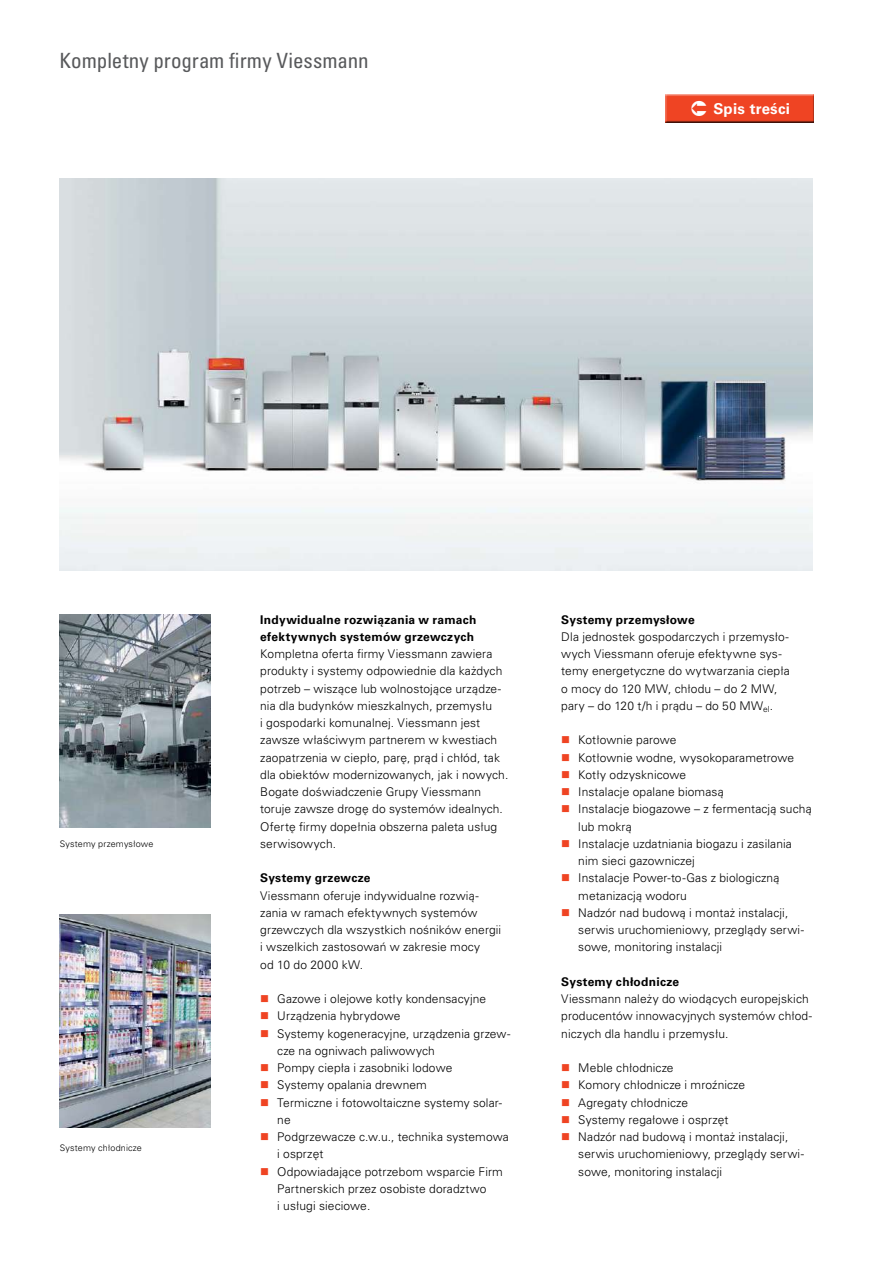
<style>
.page{position:relative;width:893px;height:1263px;background:#fff}
.page>*{position:absolute;margin:0;border:0;box-sizing:border-box;transform-origin:0 0}
.t1{font:condensed 21px "Univers LTCYR 57";color:#58595b}
.t2{font:700 15px "Univers LTCYR 65";letter-spacing:.02em;color:#fff}
.t3{font:300 12px/17.2px "Univers LTCYR 45";letter-spacing:.01em;color:#000}
.t4{font:700 12px/17.2px "Univers LTCYR 65";letter-spacing:.02em;color:#000}
.t5{font:300 9px "Univers LTCYR 45";letter-spacing:.02em;color:#000}
.s1{color:#ef4423}
</style>
<div class="page">
<img style="left:60px;top:615px;width:150px;height:213px">
<img style="left:60px;top:914px;width:150px;height:214px">
<img style="left:60px;top:179px;width:752px;height:392px">
<div style="left:663px;top:93px;width:154px;height:32px;background:#000;opacity:.75"></div>
<svg style="left:691px;top:101px;width:15px;height:15px"></svg>
<h1 class="t1" style="left:60px;top:47px;width:311px">Kompletny program firmy Viessmann</h1>
<p class="t2" style="left:713px;top:98px;width:78px">Spis treści</p>
<p class="t5" style="left:60px;top:838px;width:95px">Systemy przemysłowe</p>
<p class="t5" style="left:60px;top:1142px;width:84px">Systemy chłodnicze</p>
<p class="t4" style="left:260px;top:610px;width:218px">Indywidualne rozwiązania w ramach efektywnych systemów grzewczych</p>
<p class="t3" style="left:260px;top:645px;width:250px">Kompletna oferta firmy Viessmann zawiera produkty i systemy odpowiednie dla każdych potrzeb – wiszące lub wolnostojące urządze&shy;nia dla budynków mieszkalnych, przemysłu<br>i gospodarki komunalnej. Viessmann jest zawsze właściwym partnerem w kwestiach zaopatrzenia w ciepło, parę, prąd i chłód, tak dla obiektów modernizowanych, jak i nowych.<br>Bogate doświadczenie Grupy Viessmann toruje zawsze drogę do systemów idealnych.<br>Ofertę firmy dopełnia obszerna paleta usług serwisowych.</p>
<p class="t4" style="left:260px;top:869px;width:112px">Systemy grzewcze</p>
<p class="t3" style="left:260px;top:886px;width:242px">Viessmann oferuje indywidualne rozwią&shy;zania w ramach efektywnych systemów grzewczych dla wszystkich nośników energii i wszelkich zastosowań w zakresie mocy<br>od 10 do 2000 kW.</p>
<p class="t3" style="left:260px;top:990px;width:228px"><span class="s1">■</span> Gazowe i olejowe kotły kondensacyjne</p>
<p class="t3" style="left:260px;top:1007px;width:142px"><span class="s1">■</span> Urządzenia hybrydowe</p>
<p class="t3" style="left:277px;top:1024px;width:235px;text-indent:-17px"><span class="s1">■</span> Systemy kogeneracyjne, urządzenia grzew&shy;cze na ogniwach paliwowych</p>
<p class="t3" style="left:260px;top:1059px;width:194px"><span class="s1">■</span> Pompy ciepła i zasobniki lodowe</p>
<p class="t3" style="left:260px;top:1076px;width:168px"><span class="s1">■</span> Systemy opalania drewnem</p>
<p class="t3" style="left:277px;top:1093px;width:226px;text-indent:-17px"><span class="s1">■</span> Termiczne i fotowoltaiczne systemy solar&shy;ne</p>
<p class="t3" style="left:277px;top:1128px;width:233px;text-indent:-17px"><span class="s1">■</span> Podgrzewacze c.w.u., technika systemowa i osprzęt</p>
<p class="t3" style="left:277px;top:1162px;width:227px;text-indent:-17px"><span class="s1">■</span> Odpowiadające potrzebom wsparcie Firm<br>Partnerskich przez osobiste doradztwo<br>i usługi sieciowe.</p>
<p class="t4" style="left:561px;top:610px;width:135px">Systemy przemysłowe</p>
<p class="t3" style="left:561px;top:628px;width:230px">Dla jednostek gospodarczych i przemysło&shy;wych Viessmann oferuje efektywne sys&shy;temy energetyczne do wytwarzania ciepła o mocy do 120 MW, chłodu – do 2 MW, pary – do 120 t/h i prądu – do 50 MW<sub>el</sub>.</p>
<p class="t3" style="left:561px;top:731px;width:117px"><span class="s1">■</span> Kotłownie parowe</p>
<p class="t3" style="left:561px;top:748px;width:234px"><span class="s1">■</span> Kotłownie wodne, wysokoparametrowe</p>
<p class="t3" style="left:561px;top:766px;width:126px"><span class="s1">■</span> Kotły odzysknicowe</p>
<p class="t3" style="left:561px;top:783px;width:164px"><span class="s1">■</span> Instalacje opalane biomasą</p>
<p class="t3" style="left:578px;top:800px;width:235px;text-indent:-17px"><span class="s1">■</span> Instalacje biogazowe – z fermentacją suchą lub mokrą</p>
<p class="t3" style="left:578px;top:835px;width:215px;text-indent:-17px"><span class="s1">■</span> Instalacje uzdatniania biogazu i zasilania nim sieci gazowniczej</p>
<p class="t3" style="left:578px;top:869px;width:203px;text-indent:-17px"><span class="s1">■</span> Instalacje Power-to-Gas z biologiczną metanizacją wodoru</p>
<p class="t3" style="left:578px;top:904px;width:227px;text-indent:-17px"><span class="s1">■</span> Nadzór nad budową i montaż instalacji, serwis uruchomieniowy, przeglądy serwi&shy;sowe, monitoring instalacji</p>
<p class="t4" style="left:561px;top:972px;width:119px">Systemy chłodnicze</p>
<p class="t3" style="left:561px;top:990px;width:252px">Viessmann należy do wiodących europejskich producentów innowacyjnych systemów chłod&shy;niczych dla handlu i przemysłu.</p>
<p class="t3" style="left:561px;top:1059px;width:114px"><span class="s1">■</span> Meble chłodnicze</p>
<p class="t3" style="left:561px;top:1076px;width:185px"><span class="s1">■</span> Komory chłodnicze i mroźnicze</p>
<p class="t3" style="left:561px;top:1093px;width:128px"><span class="s1">■</span> Agregaty chłodnicze</p>
<p class="t3" style="left:561px;top:1110px;width:169px"><span class="s1">■</span> Systemy regałowe i osprzęt</p>
<p class="t3" style="left:578px;top:1128px;width:227px;text-indent:-17px"><span class="s1">■</span> Nadzór nad budową i montaż instalacji, serwis uruchomieniowy, przeglądy serwi&shy;sowe, monitoring instalacji</p>
</div>
